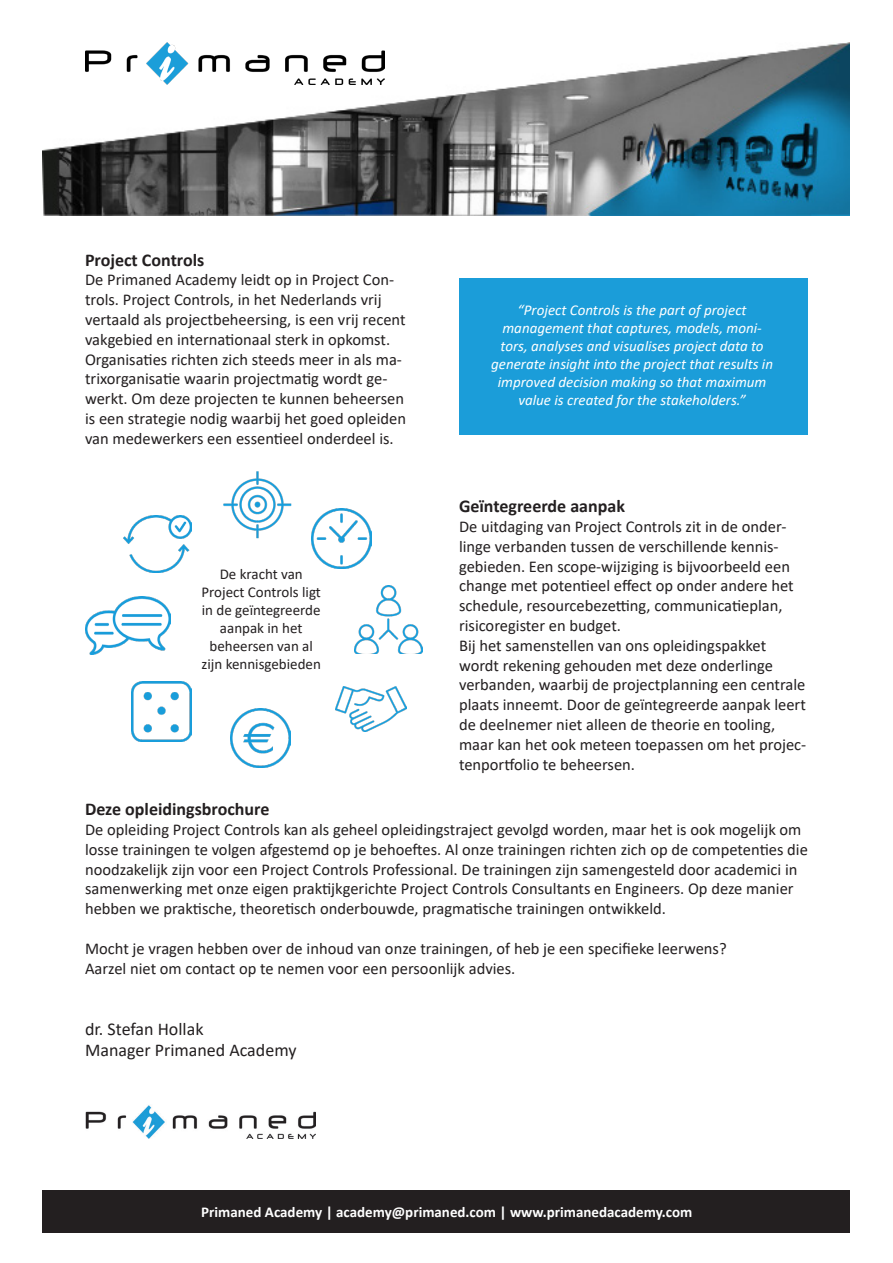
<style>
.page{position:relative;width:893px;height:1263px;background:#fff}
.page>*{position:absolute;margin:0;border:0;box-sizing:border-box;transform-origin:0 0}
.t1{font:700 18px "Calibri";color:#231f20}
.t2{font:18px "Calibri";color:#231f20}
.t3{font:16.5px/19.8px "Calibri";color:#231f20}
.t4{font:italic 15px/18px "Calibri";color:#fff;text-align:center}
.t5{font:15px/18px "Calibri";color:#231f20;text-align:center}
.t6{font:700 15px "Calibri";color:#fff}
</style>
<div class="page">
<img style="left:43px;top:43px;width:806px;height:172px">
<div style="left:43px;top:1190px;width:807px;height:43px;background:#231f20"></div>
<img style="left:85px;top:43px;width:299px;height:42px">
<img style="left:223px;top:471px;width:68px;height:67px">
<img style="left:311px;top:508px;width:60px;height:60px">
<img style="left:123px;top:516px;width:68px;height:57px">
<img style="left:132px;top:682px;width:59px;height:59px">
<img style="left:354px;top:585px;width:68px;height:68px">
<img style="left:85px;top:597px;width:85px;height:57px">
<img style="left:336px;top:686px;width:70px;height:46px">
<img style="left:231px;top:708px;width:59px;height:60px">
<img style="left:85px;top:1105px;width:230px;height:33px">
<div style="left:459px;top:278px;width:349px;height:156px;background:#1b9dd9"></div>
<p class="t1" style="left:85px;top:247px;width:121px">Project Controls</p>
<p class="t3" style="left:85px;top:270px;width:323px">De Primaned Academy leidt op in Project Con&shy;trols. Project Controls, in het Nederlands vrij vertaald als projectbeheersing, is een vrij recent vakgebied en internationaal sterk in opkomst.<br>Organisaties richten zich steeds meer in als ma&shy;trixorganisatie waarin projectmatig wordt ge&shy;werkt. Om deze projecten te kunnen beheersen is een strategie nodig waarbij het goed opleiden van medewerkers een essentieel onderdeel is.</p>
<p class="t5" style="left:201px;top:565px;width:121px">De kracht van<br>Project Controls ligt in de geïntegreerde aanpak in het beheersen van al zijn kennisgebieden</p>
<p class="t4" style="left:491px;top:300px;width:283px">“Project Controls is the part of project management that captures, models, moni&shy;tors, analyses and visualises project data to generate insight into the project that results in improved decision making so that maximum value is created for the stakeholders.”</p>
<p class="t1" style="left:459px;top:493px;width:167px">Geïntegreerde aanpak</p>
<p class="t3" style="left:459px;top:516px;width:336px">De uitdaging van Project Controls zit in de onder&shy;linge verbanden tussen de verschillende kennis&shy;gebieden. Een scope-wijziging is bijvoorbeeld een change met potentieel effect op onder andere het schedule, resourcebezetting, communicatieplan, risicoregister en budget.</p>
<p class="t3" style="left:459px;top:635px;width:349px">Bij het samenstellen van ons opleidingspakket wordt rekening gehouden met deze onderlinge verbanden, waarbij de projectplanning een centrale plaats inneemt. Door de geïntegreerde aanpak leert de deelnemer niet alleen de theorie en tooling, maar kan het ook meteen toepassen om het projec&shy;tenportfolio te beheersen.</p>
<p class="t1" style="left:85px;top:796px;width:186px">Deze opleidingsbrochure</p>
<p class="t3" style="left:85px;top:819px;width:724px">De opleiding Project Controls kan als geheel opleidingstraject gevolgd worden, maar het is ook mogelijk om losse trainingen te volgen afgestemd op je behoeftes. Al onze trainingen richten zich op de competenties die noodzakelijk zijn voor een Project Controls Professional. De trainingen zijn samengesteld door academici in samenwerking met onze eigen praktijkgerichte Project Controls Consultants en Engineers. Op deze manier hebben we praktische, theoretisch onderbouwde, pragmatische trainingen ontwikkeld.</p>
<p class="t3" style="left:85px;top:938px;width:643px">Mocht je vragen hebben over de inhoud van onze trainingen, of heb je een specifieke leerwens?</p>
<p class="t3" style="left:85px;top:958px;width:432px">Aarzel niet om contact op te nemen voor een persoonlijk advies.</p>
<p class="t2" style="left:85px;top:1016px;width:120px">dr. Stefan Hollak</p>
<p class="t2" style="left:85px;top:1038px;width:213px">Manager Primaned Academy</p>
<p class="t6" style="left:201px;top:1201px;width:493px">Primaned Academy | academy@primaned.com | www.primanedacademy.com</p>
</div>
